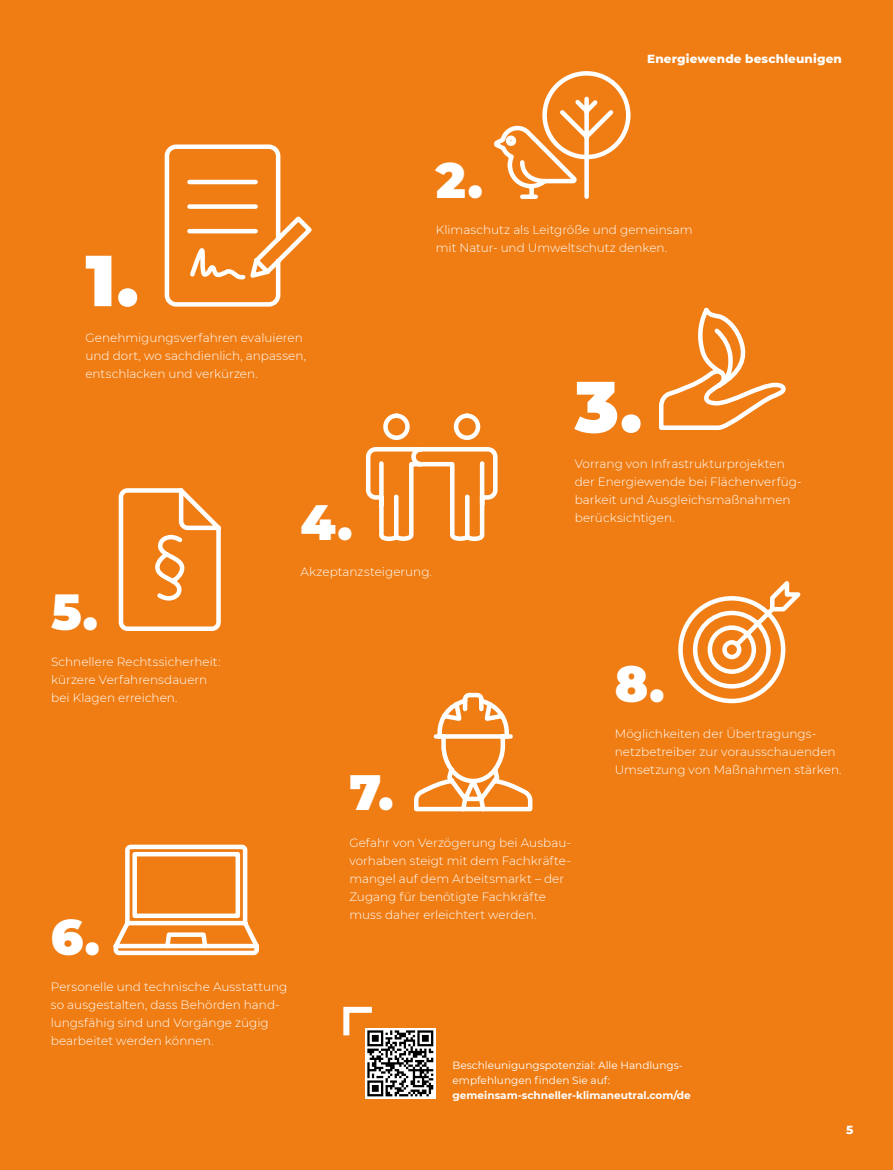
<style>
.page{position:relative;width:893px;height:1170px;background:#fff}
.page>*{position:absolute;margin:0;border:0;box-sizing:border-box;transform-origin:0 0}
.Fließtext_8_Pt{font:900 72px "Montserrat";color:#fff}
.Fließtext_8_Pt-2{font:900 49.5px "Montserrat";color:#fff}
.Fließtext_8_Pt-3{font:300 12px/18px "Montserrat";letter-spacing:.005em;color:#fff}
.t1{font:800 12px "Montserrat";letter-spacing:.015em;color:#fff}
.t2{font:10.5px/15px "Montserrat";color:#fff}
.s1{font-weight:700}
</style>
<div class="page">
<div style="left:0;top:0;width:893px;height:1169px;background:#ef7d14"></div>
<svg style="left:164px;top:144px;width:148px;height:163px"></svg>
<svg style="left:494px;top:71px;width:137px;height:128px"></svg>
<svg style="left:659px;top:307px;width:127px;height:123px"></svg>
<svg style="left:365px;top:413px;width:133px;height:129px"></svg>
<svg style="left:118px;top:488px;width:103px;height:143px"></svg>
<svg style="left:113px;top:844px;width:146px;height:112px"></svg>
<svg style="left:414px;top:692px;width:119px;height:120px"></svg>
<svg style="left:678px;top:581px;width:123px;height:123px"></svg>
<svg style="left:365px;top:1028px;width:71px;height:70px"></svg>
<svg style="left:343px;top:1006px;width:90px;height:90px"></svg>
<p class="t1" style="left:647px;top:50px;width:196px">Energiewende beschleunigen</p>
<p class="Fließtext_8_Pt" style="left:85px;top:226px;width:55px">1.</p>
<p class="Fließtext_8_Pt-3" style="left:85px;top:328px;width:222px">Genehmigungsverfahren evaluieren und dort, wo sachdienlich, anpassen, entschlacken und verkürzen.</p>
<p class="Fließtext_8_Pt-2" style="left:436px;top:143px;width:49px">2.</p>
<p class="Fließtext_8_Pt-3" style="left:436px;top:220px;width:258px">Klimaschutz als Leitgröße und gemeinsam mit Natur- und Umweltschutz denken.</p>
<p class="Fließtext_8_Pt-2" style="left:51px;top:575px;width:48px">5.</p>
<p class="Fließtext_8_Pt-3" style="left:51px;top:652px;width:171px">Schnellere Rechtssicherheit: kürzere Verfahrensdauern bei Klagen erreichen.</p>
<p class="Fließtext_8_Pt-2" style="left:51px;top:899px;width:51px">6.</p>
<p class="Fließtext_8_Pt-3" style="left:51px;top:976px;width:238px">Personelle und technische Ausstattung so ausgestalten, dass Behörden hand&shy;lungsfähig sind und Vorgänge zügig bearbeitet werden können.</p>
<p class="Fließtext_8_Pt-2" style="left:300px;top:485px;width:54px">4.</p>
<p class="Fließtext_8_Pt-3" style="left:300px;top:562px;width:133px">Akzeptanzsteigerung.</p>
<p class="Fließtext_8_Pt" style="left:575px;top:352px;width:69px">3.</p>
<p class="Fließtext_8_Pt-3" style="left:575px;top:454px;width:229px">Vorrang von Infrastrukturprojekten der Energiewende bei Flächenverfüg&shy;barkeit und Ausgleichsmaßnahmen berücksichtigen.</p>
<p class="Fließtext_8_Pt-2" style="left:349px;top:755px;width:46px">7.</p>
<p class="Fließtext_8_Pt-3" style="left:349px;top:832px;width:223px">Gefahr von Verzögerung bei Ausbau&shy;vorhaben steigt mit dem Fachkräfte&shy;mangel auf dem Arbeitsmarkt – der Zugang für benötigte Fachkräfte muss daher erleichtert werden.</p>
<p class="Fließtext_8_Pt-2" style="left:615px;top:647px;width:51px">8.</p>
<p class="Fließtext_8_Pt-3" style="left:615px;top:724px;width:228px">Möglichkeiten der Übertragungs&shy;netzbetreiber zur vorausschauenden<br>Umsetzung von Maßnahmen stärken.</p>
<p class="t2" style="left:453px;top:1056px;width:240px">Beschleunigungspotenzial: Alle Handlungs&shy;empfehlungen finden Sie auf: <span class="s1">gemeinsam-schneller-klimaneutral.com/de</span></p>
<p class="t1" style="left:846px;top:1120px;width:9px">5</p>
</div>
